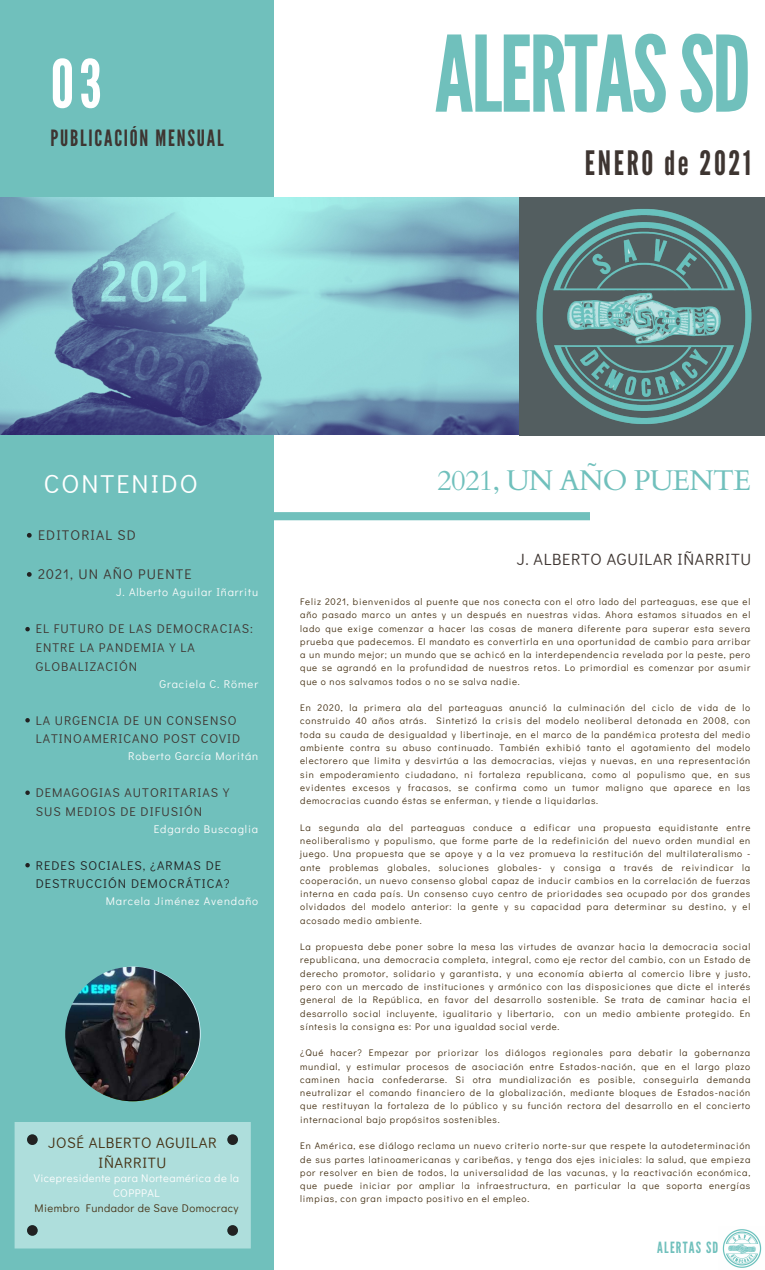
<style>
.page{position:relative;width:765px;height:1270px;background:#fff}
.page>*{position:absolute;margin:0;border:0;box-sizing:border-box;transform-origin:0 0}
.t1{font:105.03px "League Gothic";letter-spacing:-.025em;color:#70c0bc}
.t2{font:66.5px "League Gothic";color:#fff}
.t3{font:33.6px "League Gothic";letter-spacing:.08em;color:#3e3531}
.t4{font:28.59px "Cardo";letter-spacing:-.025em;color:#70c0bc}
.t5{font:25.87px "Didact Gothic";letter-spacing:.08em;color:#fff}
.t6{font:22.4px "League Gothic";letter-spacing:.08em;color:#3e3531}
.t7{font:16.27px "Didact Gothic";letter-spacing:.04em;color:#3e3531}
.t8{font:15.47px "League Gothic";letter-spacing:.08em;color:#70c0bc}
.t9{font:14.98px/20.3px "Didact Gothic";letter-spacing:.04em;color:#453114;text-align:center}
.t10{font:14px "Didact Gothic";letter-spacing:.08em;color:#3e3531}
.t11{font:12.6px/18.7px "Didact Gothic";letter-spacing:.08em;color:#3e3531}
.t12{font:12.6px/18.7px "Didact Gothic";letter-spacing:.08em;color:#222}
.t13{font:11.2px "Didact Gothic";letter-spacing:.08em;color:#fcfcfc}
.t14{font:11.09px/15.3px "Didact Gothic";letter-spacing:.04em;color:#fefefe;text-align:center}
.t15{font:11.09px "Didact Gothic";letter-spacing:.04em;color:#453114}
.t16{font:9.52px/13.3px "Didact Gothic";letter-spacing:.08em;color:#453114;text-align:justify}
</style>
<div class="page">
<div style="left:0;top:0;width:273px;height:1270px;background:#70c0bc"></div>
<img style="left:0;top:198px;width:509px;height:237px">
<img style="left:509px;top:197px;width:256px;height:239px">
<div style="left:15px;top:1122px;width:236px;height:126px;background:#aededc"></div>
<div style="left:27px;top:1134px;width:11px;height:11px;background:#222;border-radius:50%"></div>
<div style="left:227px;top:1134px;width:11px;height:11px;background:#222;border-radius:50%"></div>
<div style="left:227px;top:1225px;width:11px;height:11px;background:#222;border-radius:50%"></div>
<div style="left:27px;top:1225px;width:11px;height:11px;background:#222;border-radius:50%"></div>
<img style="left:722px;top:1229px;width:40px;height:39px">
<svg style="left:273px;top:512px;width:317px;height:8px"></svg>
<img style="left:65px;top:967px;width:135px;height:134px;border-radius:50%">
<svg style="left:27px;top:533px;width:5px;height:5px"></svg>
<svg style="left:27px;top:572px;width:5px;height:5px"></svg>
<svg style="left:25px;top:627px;width:5px;height:4px"></svg>
<svg style="left:25px;top:718px;width:5px;height:4px"></svg>
<svg style="left:25px;top:790px;width:5px;height:5px"></svg>
<svg style="left:25px;top:863px;width:5px;height:4px"></svg>
<p class="t2" style="left:51px;top:46px;width:53px">03</p>
<p class="t6" style="left:51px;top:126px;width:175px">PUBLICACIÓN MENSUAL</p>
<p class="t1" style="left:434px;top:13px;width:318px">ALERTASSD</p>
<p class="t3" style="left:585px;top:143px;width:168px">ENERO de 2021</p>
<p class="t5" style="left:44px;top:466px;width:155px">CONTENIDO</p>
<p class="t10" style="left:38px;top:525px;width:99px">EDITORIAL SD</p>
<p class="t10" style="left:38px;top:564px;width:155px">2021, UN AÑO PUENTE</p>
<p class="t13" style="left:116px;top:585px;width:144px">J. Alberto Aguilar Iñarritu</p>
<p class="t11" style="left:36px;top:619px;width:219px">EL FUTURO DE LAS DEMOCRACIAS:<br>ENTRE LA PANDEMIA Y LA<br>GLOBALIZACIÓN</p>
<p class="t13" style="left:159px;top:676px;width:100px">Graciela C. Römer</p>
<p class="t11" style="left:36px;top:710px;width:206px">LA URGENCIA DE UN CONSENSO<br>LATINOAMERICANO POST COVID</p>
<p class="t13" style="left:128px;top:748px;width:132px">Roberto García Moritán</p>
<p class="t11" style="left:36px;top:783px;width:195px">DEMAGOGIAS AUTORITARIAS Y<br>SUS MEDIOS DE DIFUSIÓN</p>
<p class="t13" style="left:154px;top:821px;width:106px">Edgardo Buscaglia</p>
<p class="t12" style="left:36px;top:855px;width:195px">REDES SOCIALES, ¿ARMAS DE<br>DESTRUCCIÓN DEMOCRÁTICA?</p>
<p class="t13" style="left:106px;top:893px;width:154px">Marcela Jiménez Avendaño</p>
<p class="t9" style="left:48px;top:1132px;width:170px">JOSÉ ALBERTO AGUILAR<br>IÑARRITU</p>
<p class="t14" style="left:34px;top:1170px;width:207px">Vicepresidente para Norteamérica de la<br>COPPPAL</p>
<p class="t15" style="left:35px;top:1200px;width:205px">Miembro Fundador de Save Domocracy</p>
<p class="t4" style="left:437px;top:462px;width:315px">2021, UN AÑO PUENTE</p>
<p class="t7" style="left:517px;top:548px;width:236px">J. ALBERTO AGUILAR IÑARRITU</p>
<p class="t16" style="left:300px;top:595px;width:452px">Feliz 2021, bienvenidos al puente que nos conecta con el otro lado del parteaguas, ese que el año pasado marco un antes y un después en nuestras vidas. Ahora estamos situados en el lado que exige comenzar a hacer las cosas de manera diferente para superar esta severa prueba que padecemos. El mandato es convertirla en una oportunidad de cambio para arribar a un mundo mejor; un mundo que se achicó en la interdependencia revelada por la peste, pero que se agrandó en la profundidad de nuestros retos. Lo primordial es comenzar por asumir que o nos salvamos todos o no se salva nadie.</p>
<p class="t16" style="left:300px;top:701px;width:452px">En 2020, la primera ala del parteaguas anunció la culminación del ciclo de vida de lo construido 40 años atrás. Sintetizó la crisis del modelo neoliberal detonada en 2008, con toda su cauda de desigualdad y libertinaje, en el marco de la pandémica protesta del medio ambiente contra su abuso continuado. También exhibió tanto el agotamiento del modelo electorero que limita y desvirtúa a las democracias, viejas y nuevas, en una representación sin empoderamiento ciudadano, ni fortaleza republicana, como al populismo que, en sus evidentes excesos y fracasos, se confirma como un tumor maligno que aparece en las democracias cuando éstas se enferman, y tiende a liquidarlas.</p>
<p class="t16" style="left:300px;top:820px;width:452px">La segunda ala del parteaguas conduce a edificar una propuesta equidistante entre neoliberalismo y populismo, que forme parte de la redefinición del nuevo orden mundial en juego. Una propuesta que se apoye y a la vez promueva la restitución del multilateralismo - ante problemas globales, soluciones globales- y consiga a través de reivindicar la cooperación, un nuevo consenso global capaz de inducir cambios en la correlación de fuerzas interna en cada país. Un consenso cuyo centro de prioridades sea ocupado por dos grandes olvidados del modelo anterior: la gente y su capacidad para determinar su destino, y el acosado medio ambiente.</p>
<p class="t16" style="left:300px;top:940px;width:452px">La propuesta debe poner sobre la mesa las virtudes de avanzar hacia la democracia social republicana, una democracia completa, integral, como eje rector del cambio, con un Estado de derecho promotor, solidario y garantista, y una economía abierta al comercio libre y justo, pero con un mercado de instituciones y armónico con las disposiciones que dicte el interés general de la República, en favor del desarrollo sostenible. Se trata de caminar hacia el desarrollo social incluyente, igualitario y libertario, con un medio ambiente protegido. En síntesis la consigna es: Por una igualdad social verde.</p>
<p class="t16" style="left:300px;top:1046px;width:452px">¿Qué hacer? Empezar por priorizar los diálogos regionales para debatir la gobernanza mundial, y estimular procesos de asociación entre Estados-nación, que en el largo plazo caminen hacia confederarse. Si otra mundialización es posible, conseguirla demanda neutralizar el comando financiero de la globalización, mediante bloques de Estados-nación que restituyan la fortaleza de lo público y su función rectora del desarrollo en el concierto internacional bajo propósitos sostenibles.</p>
<p class="t16" style="left:300px;top:1139px;width:452px">En América, ese diálogo reclama un nuevo criterio norte-sur que respete la autodeterminación de sus partes latinoamericanas y caribeñas, y tenga dos ejes iniciales: la salud, que empieza por resolver en bien de todos, la universalidad de las vacunas, y la reactivación económica, que puede iniciar por ampliar la infraestructura, en particular la que soporta energías limpias, con gran impacto positivo en el empleo.</p>
<p class="t8" style="left:657px;top:1239px;width:63px">ALERTAS SD</p>
</div>
